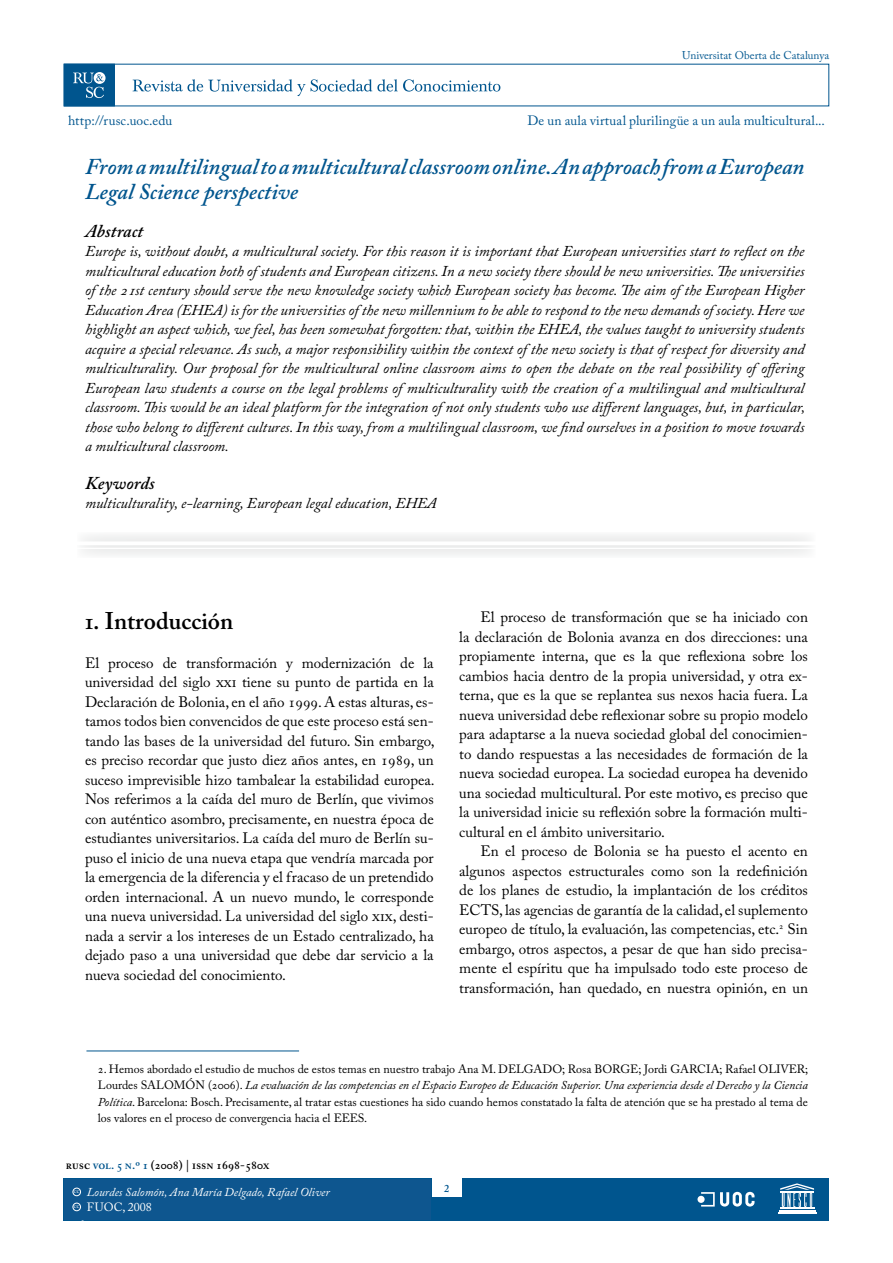
<style>
.page{position:relative;width:893px;height:1263px;background:#fff}
.page>*{position:absolute;margin:0;border:0;box-sizing:border-box;transform-origin:0 0}
.t1{font:600 24px "Adobe Caslon Pro";color:#000}
.t2{font:italic 600 22.5px/25.5px "Adobe Caslon Pro";color:#00558e}
.t3{font:italic 600 18px "Adobe Caslon Pro";letter-spacing:.005em;color:#000}
.t4{font:15px/19.5px "Adobe Caslon Pro";color:#000;text-align:justify}
.t5{font:italic 15px/19.5px "Adobe Caslon Pro";color:#000;text-align:justify}
.t6{font:13.5px "Adobe Caslon Pro";letter-spacing:.01em;color:#00558e}
.t7{font:12px/16.5px "Adobe Caslon Pro";color:#000;text-align:justify}
.t8{font:italic 12px "Adobe Caslon Pro";color:#fff}
.t9{font:600 12px "Adobe Caslon Pro";color:#000}
.t10{font:italic 600 12px "Adobe Caslon Pro";color:#fff}
.t11{font:12px "Adobe Caslon Pro";color:#fff}
.t12{font:11.25px "Adobe Caslon Pro";color:#085b92}
.t13{font:600 10.5px "Adobe Caslon Pro";color:#00558e}
.t14{font:600 3.9px "Adobe Caslon Pro";color:#fff}
.s1{font-style:italic}
.s2{color:#00558e}
</style>
<div class="page">
<div style="left:64px;top:1178px;width:765px;height:42px;background:#00558e"></div>
<hr style="left:780px;top:1207px;width:34px;height:2px;background:#fff">
<hr style="left:779px;top:1210px;width:36px;height:1px;background:#fff">
<hr style="left:778px;top:1212px;width:39px;height:1px;background:#fff">
<svg style="left:780px;top:1183px;width:34px;height:24px"></svg>
<div style="left:697px;top:1196px;width:8px;height:7px;background:#fff;border-radius:50%"></div>
<svg style="left:701px;top:1192px;width:53px;height:14px"></svg>
<div style="left:64px;top:64px;width:50px;height:42px;background:#00558e"></div>
<div style="left:64px;top:64px;width:51px;height:42px;border:1px solid #00558e"></div>
<svg style="left:94px;top:72px;width:12px;height:12px"></svg>
<svg style="left:73px;top:73px;width:31px;height:25px"></svg>
<svg style="left:133px;top:79px;width:367px;height:17px"></svg>
<div style="left:432px;top:1159px;width:30px;height:37px;background:#fff"></div>
<div style="left:77px;top:532px;width:739px;height:26px;background:#f0f1f1"></div>
<hr style="left:72px;top:548px;width:775px;height:1px;background:#fff">
<hr style="left:72px;top:541px;width:775px;height:4px;background:#fff">
<hr style="left:86px;top:1050px;width:213px;height:1px;background:#00558e">
<div style="left:64px;top:1178px;width:366px;height:41px;background:#0e568f"></div>
<div style="left:73px;top:1188px;width:8px;height:8px;border:1px solid #fff;border-radius:50%"></div>
<div style="left:73px;top:1203px;width:8px;height:8px;border:1px solid #fff;border-radius:50%"></div>
<p class="t6" style="left:68px;top:112px;width:106px">http://rusc.uoc.edu</p>
<p class="t12" style="left:682px;top:48px;width:149px">Universitat Oberta de Catalunya</p>
<p class="t6" style="left:527px;top:112px;width:299px">De un aula virtual plurilingüe a un aula multicultural...</p>
<p class="t2" style="left:85px;top:153px;width:721px">From a multilingual to a multicultural classroom online. An approach from a European<br>Legal Science perspective</p>
<p class="t3" style="left:85px;top:220px;width:60px">Abstract</p>
<p class="t5" style="left:85px;top:241px;width:721px">Europe is, without doubt, a multicultural society. For this reason it is important that European universities start to reflect on the multicultural education both of students and European citizens. In a new society there should be new universities. The universities of the 21st century should serve the new knowledge society which European society has become. The aim of the European Higher Education Area (EHEA) is for the universities of the new millennium to be able to respond to the new demands of society. Here we highlight an aspect which, we feel, has been somewhat forgotten: that, within the EHEA, the values taught to university students acquire a special relevance. As such, a major responsibility within the context of the new society is that of respect for diversity and multiculturality. Our proposal for the multicultural online classroom aims to open the debate on the real possibility of offering European law students a course on the legal problems of multiculturality with the creation of a multilingual and multicultural classroom. This would be an ideal platform for the integration of not only students who use different languages, but, in particular, those who belong to different cultures. In this way, from a multilingual classroom, we find ourselves in a position to move towards a multicultural classroom.</p>
<p class="t3" style="left:85px;top:472px;width:71px">Keywords</p>
<p class="t5" style="left:85px;top:493px;width:353px">multiculturality, e-learning, European legal education, EHEA</p>
<p class="t1" style="left:85px;top:606px;width:150px">1. Introducción</p>
<p class="t4" style="left:85px;top:653px;width:351px">El proceso de transformación y modernización de la universidad del siglo xxi tiene su punto de partida en la Declaración de Bolonia, en el año 1999. A estas alturas, es&shy;tamos todos bien convencidos de que este proceso está sen&shy;tando las bases de la universidad del futuro. Sin embargo, es preciso recordar que justo diez años antes, en 1989, un suceso imprevisible hizo tambalear la estabilidad europea.<br>Nos referimos a la caída del muro de Berlín, que vivimos con auténtico asombro, precisamente, en nuestra época de estudiantes universitarios. La caída del muro de Berlín su&shy;puso el inicio de una nueva etapa que vendría marcada por la emergencia de la diferencia y el fracaso de un pretendido orden internacional. A un nuevo mundo, le corresponde una nueva universidad. La universidad del siglo xix, desti&shy;nada a servir a los intereses de un Estado centralizado, ha dejado paso a una universidad que debe dar servicio a la nueva sociedad del conocimiento.</p>
<p class="t4" style="left:480px;top:607px;width:329px">El proceso de transformación que se ha iniciado con</p>
<p class="t4" style="left:459px;top:627px;width:350px">la declaración de Bolonia avanza en dos direcciones: una</p>
<p class="t4" style="left:459px;top:646px;width:350px">propiamente interna, que es la que reflexiona sobre los</p>
<p class="t4" style="left:459px;top:666px;width:350px">cambios hacia dentro de la propia universidad, y otra ex-</p>
<p class="t4" style="left:459px;top:685px;width:350px">terna, que es la que se replantea sus nexos hacia fuera. La</p>
<p class="t4" style="left:459px;top:705px;width:350px">nueva universidad debe reflexionar sobre su propio modelo</p>
<p class="t4" style="left:459px;top:724px;width:350px">para adaptarse a la nueva sociedad global del conocimien-</p>
<p class="t4" style="left:459px;top:744px;width:350px">to dando respuestas a las necesidades de formación de la</p>
<p class="t4" style="left:459px;top:763px;width:350px">nueva sociedad europea. La sociedad europea ha devenido</p>
<p class="t4" style="left:459px;top:783px;width:350px">una sociedad multicultural. Por este motivo, es preciso que</p>
<p class="t4" style="left:459px;top:802px;width:350px">la universidad inicie su reflexión sobre la formación multi-</p>
<p class="t4" style="left:459px;top:822px;width:207px">cultural en el ámbito universitario.</p>
<p class="t4" style="left:480px;top:841px;width:329px">En el proceso de Bolonia se ha puesto el acento en</p>
<p class="t4" style="left:459px;top:861px;width:350px">algunos aspectos estructurales como son la redefinición</p>
<p class="t4" style="left:459px;top:880px;width:350px">de los planes de estudio, la implantación de los créditos</p>
<p class="t4" style="left:459px;top:900px;width:350px">ECTS, las agencias de garantía de la calidad, el suplemento</p>
<p class="t4" style="left:459px;top:919px;width:350px">europeo de título, la evaluación, las competencias, etc.<sup>2</sup> Sin</p>
<p class="t4" style="left:459px;top:939px;width:350px">embargo, otros aspectos, a pesar de que han sido precisa-</p>
<p class="t4" style="left:459px;top:958px;width:350px">mente el espíritu que ha impulsado todo este proceso de</p>
<p class="t4" style="left:459px;top:978px;width:350px">transformación, han quedado, en nuestra opinión, en un</p>
<p class="t7" style="left:98px;top:1060px;width:712px">2. Hemos abordado el estudio de muchos de estos temas en nuestro trabajo Ana M. DELGADO; Rosa BORGE; Jordi GARCIA; Rafael OLIVER; Lourdes SALOMÓN (2006). <span class="s1">La evaluación de las competencias en el Espacio Europeo de Educación Superior. Una experiencia desde el Derecho y la Ciencia Política</span>. Barcelona: Bosch. Precisamente, al tratar estas cuestiones ha sido cuando hemos constatado la falta de atención que se ha prestado al tema de los valores en el proceso de convergencia hacia el EEES.</p>
<p class="t9" style="left:66px;top:1157px;width:205px">rusc <span class="s2">vol. 5 n.º 1</span> (2008) | issn 1698-580x</p>
<p class="t10" style="left:70px;top:1192px;width:130px">Ana María Delgado García</p>
<p class="t14" style="left:74px;top:1190px;width:7px">CC</p>
<p class="t8" style="left:87px;top:1185px;width:244px">Lourdes Salomón, Ana María Delgado, Rafael Oliver</p>
<p class="t14" style="left:74px;top:1205px;width:7px">CC</p>
<p class="t11" style="left:87px;top:1200px;width:67px">FUOC, 2008</p>
<p class="t13" style="left:444px;top:1182px;width:7px">2</p>
</div>
